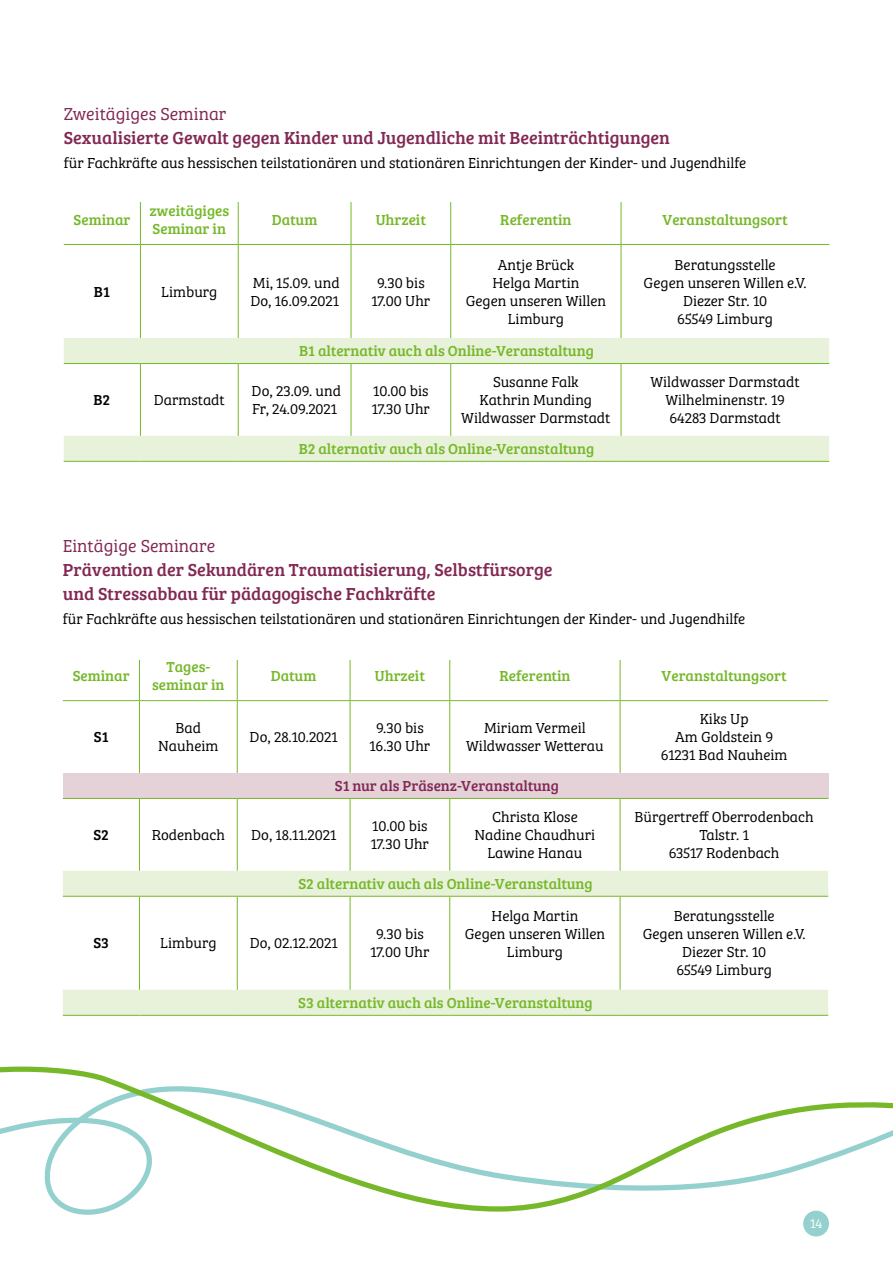
<style>
.page{position:relative;width:893px;height:1263px;background:#fff}
.page>*{position:absolute;margin:0;border:0;box-sizing:border-box;transform-origin:0 0}
.t1{font:18px/24px "Bree Serif";color:#822854}
.t2{font:18px "Bree Serif Lt";color:#822854}
.t3{font:15px/18px "Bree Serif Lt";color:#000;text-align:center}
.t4{font:15px/18px "Bree Serif";color:#76b82a}
.t5{font:15px "Bree Serif";color:#822854}
.t6{font:15px "Bree Serif";color:#000}
.t7{font:13.5px "Bree Serif Lt";color:#fff}
</style>
<div class="page">
<div style="left:803px;top:1211px;width:26px;height:25px;background:#94d0ce;border-radius:50%"></div>
<svg style="left:64px;top:338px;width:765px;height:123px"></svg>
<hr style="left:140px;top:189px;width:1px;height:55px;background:#76b82a">
<hr style="left:238px;top:189px;width:1px;height:55px;background:#76b82a">
<hr style="left:351px;top:189px;width:1px;height:55px;background:#76b82a">
<hr style="left:450px;top:189px;width:1px;height:55px;background:#76b82a">
<hr style="left:621px;top:189px;width:1px;height:55px;background:#76b82a">
<hr style="left:64px;top:244px;width:76px;height:1px;background:#76b82a">
<hr style="left:140px;top:244px;width:98px;height:1px;background:#76b82a">
<hr style="left:140px;top:245px;width:1px;height:93px;background:#76b82a">
<hr style="left:238px;top:244px;width:113px;height:1px;background:#76b82a">
<hr style="left:238px;top:245px;width:1px;height:93px;background:#76b82a">
<hr style="left:351px;top:244px;width:100px;height:1px;background:#76b82a">
<hr style="left:351px;top:245px;width:1px;height:93px;background:#76b82a">
<hr style="left:451px;top:244px;width:170px;height:1px;background:#76b82a">
<hr style="left:450px;top:245px;width:1px;height:93px;background:#76b82a">
<hr style="left:621px;top:244px;width:208px;height:1px;background:#76b82a">
<hr style="left:621px;top:245px;width:1px;height:93px;background:#76b82a">
<hr style="left:140px;top:364px;width:1px;height:72px;background:#76b82a">
<hr style="left:238px;top:364px;width:1px;height:72px;background:#76b82a">
<hr style="left:351px;top:364px;width:1px;height:72px;background:#76b82a">
<hr style="left:450px;top:364px;width:1px;height:72px;background:#76b82a">
<hr style="left:621px;top:364px;width:1px;height:72px;background:#76b82a">
<hr style="left:64px;top:461px;width:76px;height:1px;background:#76b82a">
<hr style="left:140px;top:461px;width:98px;height:1px;background:#76b82a">
<hr style="left:238px;top:461px;width:113px;height:1px;background:#76b82a">
<hr style="left:351px;top:461px;width:100px;height:1px;background:#76b82a">
<hr style="left:451px;top:461px;width:170px;height:1px;background:#76b82a">
<hr style="left:621px;top:461px;width:208px;height:1px;background:#76b82a">
<hr style="left:64px;top:363px;width:76px;height:1px;background:#76b82a">
<hr style="left:140px;top:363px;width:98px;height:1px;background:#76b82a">
<hr style="left:238px;top:363px;width:113px;height:1px;background:#76b82a">
<hr style="left:351px;top:363px;width:100px;height:1px;background:#76b82a">
<hr style="left:451px;top:363px;width:170px;height:1px;background:#76b82a">
<hr style="left:621px;top:363px;width:208px;height:1px;background:#76b82a">
<div style="left:122px;top:182px;width:544px;height:20px;background:#fff"></div>
<svg style="left:63px;top:701px;width:765px;height:170px"></svg>
<div style="left:63px;top:773px;width:765px;height:25px;background:#e4d2d8"></div>
<svg style="left:63px;top:871px;width:765px;height:144px"></svg>
<hr style="left:139px;top:645px;width:1px;height:55px;background:#76b82a">
<hr style="left:237px;top:645px;width:1px;height:55px;background:#76b82a">
<hr style="left:350px;top:645px;width:1px;height:55px;background:#76b82a">
<hr style="left:449px;top:645px;width:1px;height:55px;background:#76b82a">
<hr style="left:620px;top:645px;width:1px;height:55px;background:#76b82a">
<hr style="left:63px;top:700px;width:76px;height:1px;background:#76b82a">
<hr style="left:139px;top:700px;width:98px;height:1px;background:#76b82a">
<hr style="left:139px;top:701px;width:1px;height:72px;background:#76b82a">
<hr style="left:237px;top:700px;width:113px;height:1px;background:#76b82a">
<hr style="left:237px;top:701px;width:1px;height:72px;background:#76b82a">
<hr style="left:350px;top:700px;width:100px;height:1px;background:#76b82a">
<hr style="left:350px;top:701px;width:1px;height:72px;background:#76b82a">
<hr style="left:450px;top:700px;width:170px;height:1px;background:#76b82a">
<hr style="left:449px;top:701px;width:1px;height:72px;background:#76b82a">
<hr style="left:620px;top:700px;width:208px;height:1px;background:#76b82a">
<hr style="left:620px;top:701px;width:1px;height:72px;background:#76b82a">
<hr style="left:139px;top:799px;width:1px;height:72px;background:#76b82a">
<hr style="left:237px;top:799px;width:1px;height:72px;background:#76b82a">
<hr style="left:350px;top:799px;width:1px;height:72px;background:#76b82a">
<hr style="left:449px;top:799px;width:1px;height:72px;background:#76b82a">
<hr style="left:620px;top:799px;width:1px;height:72px;background:#76b82a">
<hr style="left:139px;top:897px;width:1px;height:93px;background:#76b82a">
<hr style="left:237px;top:897px;width:1px;height:93px;background:#76b82a">
<hr style="left:350px;top:897px;width:1px;height:93px;background:#76b82a">
<hr style="left:449px;top:897px;width:1px;height:93px;background:#76b82a">
<hr style="left:620px;top:897px;width:1px;height:93px;background:#76b82a">
<hr style="left:63px;top:798px;width:76px;height:1px;background:#76b82a">
<hr style="left:139px;top:798px;width:98px;height:1px;background:#76b82a">
<hr style="left:237px;top:798px;width:113px;height:1px;background:#76b82a">
<hr style="left:350px;top:798px;width:100px;height:1px;background:#76b82a">
<hr style="left:450px;top:798px;width:170px;height:1px;background:#76b82a">
<hr style="left:620px;top:798px;width:208px;height:1px;background:#76b82a">
<hr style="left:63px;top:896px;width:76px;height:1px;background:#76b82a">
<hr style="left:139px;top:896px;width:98px;height:1px;background:#76b82a">
<hr style="left:237px;top:896px;width:113px;height:1px;background:#76b82a">
<hr style="left:350px;top:896px;width:100px;height:1px;background:#76b82a">
<hr style="left:450px;top:896px;width:170px;height:1px;background:#76b82a">
<hr style="left:620px;top:896px;width:208px;height:1px;background:#76b82a">
<hr style="left:63px;top:1015px;width:76px;height:1px;background:#76b82a">
<hr style="left:139px;top:1015px;width:98px;height:1px;background:#76b82a">
<hr style="left:237px;top:1015px;width:113px;height:1px;background:#76b82a">
<hr style="left:350px;top:1015px;width:100px;height:1px;background:#76b82a">
<hr style="left:450px;top:1015px;width:170px;height:1px;background:#76b82a">
<hr style="left:620px;top:1015px;width:208px;height:1px;background:#76b82a">
<div style="left:121px;top:640px;width:544px;height:20px;background:#fff"></div>
<svg style="left:0;top:1066px;width:893px;height:148px"></svg>
<p class="t2" style="left:64px;top:101px;width:164px">Zweitägiges Seminar</p>
<p class="t1" style="left:64px;top:125px;width:608px">Sexualisierte Gewalt gegen Kinder und Jugendliche mit Beeinträchtigungen</p>
<p class="t3" style="left:64px;top:153px;width:684px">für Fachkräfte aus hessischen teilstationären und stationären Einrichtungen der Kinder- und Jugendhilfe</p>
<p class="t4" style="left:74px;top:210px;width:58px">Seminar</p>
<p class="t4" style="left:149px;top:201px;width:81px">zweitägiges<br>Seminar in</p>
<p class="t4" style="left:272px;top:210px;width:47px">Datum</p>
<p class="t4" style="left:376px;top:210px;width:52px">Uhrzeit</p>
<p class="t4" style="left:500px;top:210px;width:73px">Referentin</p>
<p class="t4" style="left:663px;top:210px;width:127px">Veranstaltungsort</p>
<p class="t3" style="left:466px;top:255px;width:142px">Antje Brück<br>Helga Martin<br>Gegen unseren Willen<br>Limburg</p>
<p class="t3" style="left:644px;top:255px;width:165px">Beratungsstelle<br>Gegen unseren Willen e.V.<br>Diezer Str. 10<br>65549 Limburg</p>
<p class="t4" style="left:299px;top:341px;width:296px">B1 alternativ auch als Online-Veranstaltung</p>
<p class="t6" style="left:94px;top:280px;width:17px">B1</p>
<p class="t3" style="left:161px;top:282px;width:58px">Limburg</p>
<p class="t3" style="left:250px;top:273px;width:91px;text-align:left">Mi, 15.09. und<br>Do, 16.09.2021</p>
<p class="t3" style="left:371px;top:273px;width:61px">9.30 bis<br>17.00 Uhr</p>
<p class="t6" style="left:94px;top:389px;width:18px">B2</p>
<p class="t3" style="left:154px;top:390px;width:73px">Darmstadt</p>
<p class="t3" style="left:252px;top:381px;width:91px;text-align:left">Do, 23.09. und<br>Fr, 24.09.2021</p>
<p class="t3" style="left:372px;top:381px;width:60px;text-align:left">10.00 bis<br>17.30 Uhr</p>
<p class="t3" style="left:461px;top:372px;width:151px">Susanne Falk<br>Kathrin Munding<br>Wildwasser Darmstadt</p>
<p class="t3" style="left:650px;top:372px;width:151px">Wildwasser Darmstadt<br>Wilhelminenstr. 19<br>64283 Darmstadt</p>
<p class="t4" style="left:299px;top:439px;width:297px">B2 alternativ auch als Online-Veranstaltung</p>
<p class="t2" style="left:63px;top:533px;width:154px">Eintägige Seminare</p>
<p class="t1" style="left:63px;top:557px;width:491px">Prävention der Sekundären Traumatisierung, Selbstfürsorge und Stressabbau für pädagogische Fachkräfte</p>
<p class="t3" style="left:63px;top:609px;width:684px">für Fachkräfte aus hessischen teilstationären und stationären Einrichtungen der Kinder- und Jugendhilfe</p>
<p class="t4" style="left:73px;top:666px;width:58px">Seminar</p>
<p class="t4" style="left:152px;top:657px;width:74px;text-align:center">Tages&shy;seminar in</p>
<p class="t4" style="left:271px;top:666px;width:47px">Datum</p>
<p class="t4" style="left:375px;top:666px;width:52px">Uhrzeit</p>
<p class="t4" style="left:499px;top:666px;width:73px">Referentin</p>
<p class="t4" style="left:662px;top:666px;width:127px">Veranstaltungsort</p>
<p class="t6" style="left:94px;top:726px;width:16px">S1</p>
<p class="t3" style="left:158px;top:718px;width:62px">Bad<br>Nauheim</p>
<p class="t3" style="left:250px;top:727px;width:90px">Do, 28.10.2021</p>
<p class="t3" style="left:369px;top:718px;width:62px">9.30 bis<br>16.30 Uhr</p>
<p class="t3" style="left:466px;top:718px;width:139px">Miriam Vermeil<br>Wildwasser Wetterau</p>
<p class="t3" style="left:661px;top:709px;width:128px">Kiks Up<br>Am Goldstein 9<br>61231 Bad Nauheim</p>
<p class="t5" style="left:335px;top:775px;width:226px">S1 nur als Präsenz-Veranstaltung</p>
<p class="t6" style="left:93px;top:823px;width:17px">S2</p>
<p class="t3" style="left:152px;top:825px;width:75px">Rodenbach</p>
<p class="t3" style="left:251px;top:825px;width:87px">Do, 18.11.2021</p>
<p class="t3" style="left:371px;top:816px;width:60px;text-align:left">10.00 bis<br>17.30 Uhr</p>
<p class="t3" style="left:475px;top:807px;width:122px">Christa Klose<br>Nadine Chaudhuri<br>Lawine Hanau</p>
<p class="t3" style="left:635px;top:807px;width:181px">Bürgertreff Oberrodenbach<br>Talstr. 1<br>63517 Rodenbach</p>
<p class="t4" style="left:298px;top:873px;width:296px">S2 alternativ auch als Online-Veranstaltung</p>
<p class="t3" style="left:465px;top:906px;width:142px">Helga Martin<br>Gegen unseren Willen<br>Limburg</p>
<p class="t3" style="left:643px;top:906px;width:165px">Beratungsstelle<br>Gegen unseren Willen e.V.<br>Diezer Str. 10<br>65549 Limburg</p>
<p class="t4" style="left:298px;top:993px;width:296px">S3 alternativ auch als Online-Veranstaltung</p>
<p class="t6" style="left:93px;top:932px;width:17px">S3</p>
<p class="t3" style="left:160px;top:933px;width:58px">Limburg</p>
<p class="t3" style="left:250px;top:933px;width:89px">Do, 02.12.2021</p>
<p class="t3" style="left:370px;top:924px;width:61px">9.30 bis<br>17.00 Uhr</p>
<p class="t7" style="left:810px;top:1213px;width:14px">14</p>
</div>
